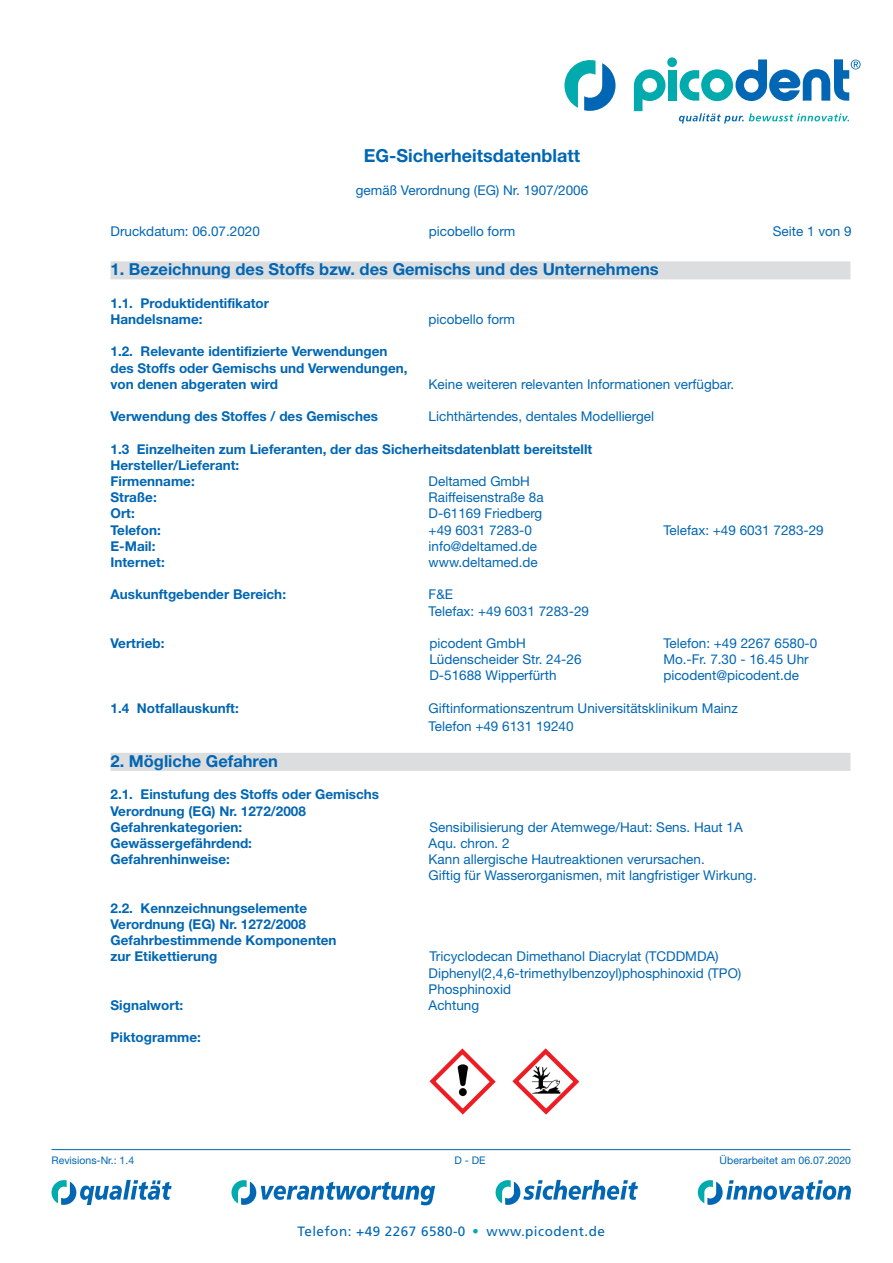
<style>
.page{position:relative;width:893px;height:1263px;background:#fff}
.page>*{position:absolute;margin:0;border:0;box-sizing:border-box;transform-origin:0 0}
.t1{font:39px "Frutiger LT Std";color:#00aaad}
.t2{font:700 18px "Helvetica Neue LT Std";color:#0166b3}
.t3{font:700 16.5px "Helvetica Neue LT Std";color:#0166b3}
.t4{font:13.5px/16.2px "Helvetica Neue LT Std";color:#0166b3}
.t5{font:700 13.5px/16.2px "Helvetica Neue LT Std";color:#0166b3}
.t6{font:13.5px "Frutiger LT Std";letter-spacing:.035em;color:#0166b3}
.t7{font:10.5px "Helvetica Neue LT Std";color:#0166b3}
</style>
<div class="page">
<svg style="left:52px;top:1180px;width:120px;height:25px"></svg>
<svg style="left:496px;top:1180px;width:142px;height:25px"></svg>
<svg style="left:698px;top:1180px;width:153px;height:25px"></svg>
<svg style="left:231px;top:1180px;width:204px;height:25px"></svg>
<svg style="left:634px;top:69px;width:32px;height:42px"></svg>
<div style="left:668px;top:70px;width:9px;height:31px;background:#00aaad"></div>
<div style="left:667px;top:57px;width:10px;height:10px;background:#00aaad;border-radius:50%"></div>
<svg style="left:564px;top:60px;width:51px;height:51px"></svg>
<svg style="left:679px;top:113px;width:170px;height:11px"></svg>
<svg style="left:680px;top:59px;width:181px;height:42px"></svg>
<hr style="left:52px;top:1149px;width:798px;height:1px;background:#0166b3">
<div style="left:111px;top:261px;width:739px;height:18px;background:#dcdddf"></div>
<div style="left:111px;top:753px;width:739px;height:18px;background:#dcdddf"></div>
<svg style="left:429px;top:1048px;width:67px;height:67px"></svg>
<img style="left:456px;top:1063px;width:14px;height:34px">
<svg style="left:512px;top:1048px;width:68px;height:67px"></svg>
<img style="left:531px;top:1063px;width:29px;height:31px">
<h2 class="t2" style="left:364px;top:144px;width:218px">EG-Sicherheitsdatenblatt</h2>
<p class="t4" style="left:356px;top:182px;width:234px">gemäß Verordnung (EG) Nr. 1907/2006</p>
<p class="t4" style="left:111px;top:223px;width:151px">Druckdatum: 06.07.2020</p>
<p class="t4" style="left:429px;top:223px;width:88px">picobello form</p>
<p class="t4" style="left:773px;top:223px;width:80px">Seite 1 von 9</p>
<p class="t3" style="left:111px;top:259px;width:550px">1. Bezeichnung des Stoffs bzw. des Gemischs und des Unternehmens</p>
<p class="t5" style="left:111px;top:295px;width:160px">1.1. Produktidentifikator<br>Handelsname:</p>
<p class="t4" style="left:429px;top:311px;width:88px">picobello form</p>
<p class="t5" style="left:111px;top:343px;width:299px">1.2. Relevante identifizierte Verwendungen des Stoffs oder Gemischs und Verwendungen, von denen abgeraten wird</p>
<p class="t4" style="left:429px;top:376px;width:307px">Keine weiteren relevanten Informationen verfügbar.</p>
<p class="t5" style="left:111px;top:408px;width:269px">Verwendung des Stoffes / des Gemisches</p>
<p class="t4" style="left:429px;top:408px;width:227px">Lichthärtendes, dentales Modelliergel</p>
<p class="t5" style="left:111px;top:440px;width:483px">1.3 Einzelheiten zum Lieferanten, der das Sicherheitsdatenblatt bereitstellt<br>Hersteller/Lieferant:<br>Firmenname:</p>
<p class="t4" style="left:429px;top:473px;width:103px">Deltamed GmbH</p>
<p class="t5" style="left:111px;top:489px;width:48px">Straße:</p>
<p class="t4" style="left:429px;top:489px;width:117px">Raiffeisenstraße 8a</p>
<p class="t5" style="left:111px;top:505px;width:26px">Ort:</p>
<p class="t4" style="left:429px;top:505px;width:115px">D-61169 Friedberg</p>
<p class="t5" style="left:111px;top:521px;width:52px">Telefon:</p>
<p class="t4" style="left:429px;top:522px;width:105px">+49 6031 7283-0</p>
<p class="t4" style="left:663px;top:522px;width:162px">Telefax: +49 6031 7283-29</p>
<p class="t5" style="left:111px;top:538px;width:46px">E-Mail:</p>
<p class="t4" style="left:429px;top:538px;width:110px">info@deltamed.de</p>
<p class="t5" style="left:111px;top:554px;width:56px">Internet:</p>
<p class="t4" style="left:429px;top:554px;width:111px">www.deltamed.de</p>
<p class="t5" style="left:111px;top:586px;width:177px">Auskunftgebender Bereich:</p>
<p class="t4" style="left:429px;top:586px;width:162px">F&amp;E<br>Telefax: +49 6031 7283-29</p>
<p class="t5" style="left:111px;top:635px;width:55px">Vertrieb:</p>
<p class="t4" style="left:429px;top:635px;width:98px">picodent GmbH</p>
<p class="t4" style="left:663px;top:635px;width:155px">Telefon: +49 2267 6580-0</p>
<p class="t4" style="left:429px;top:651px;width:154px">Lüdenscheider Str. 24-26</p>
<p class="t4" style="left:663px;top:651px;width:147px">Mo.-Fr. 7.30 - 16.45 Uhr</p>
<p class="t4" style="left:429px;top:667px;width:129px">D-51688 Wipperfürth</p>
<p class="t4" style="left:663px;top:667px;width:137px">picodent@picodent.de</p>
<p class="t5" style="left:111px;top:700px;width:130px">1.4 Notfallauskunft:</p>
<p class="t4" style="left:429px;top:699px;width:311px;line-height:18px">Giftinformationszentrum Universitätsklinikum Mainz<br>Telefon +49 6131 19240</p>
<p class="t3" style="left:111px;top:751px;width:169px">2. Mögliche Gefahren</p>
<p class="t5" style="left:111px;top:786px;width:270px">2.1. Einstufung des Stoffs oder Gemischs<br>Verordnung (EG) Nr. 1272/2008<br>Gefahrenkategorien:</p>
<p class="t4" style="left:429px;top:819px;width:315px">Sensibilisierung der Atemwege/Haut: Sens. Haut 1A</p>
<p class="t5" style="left:111px;top:835px;width:143px">Gewässergefährdend:</p>
<p class="t4" style="left:429px;top:835px;width:83px">Aqu. chron. 2</p>
<p class="t5" style="left:111px;top:851px;width:121px">Gefahrenhinweise:</p>
<p class="t4" style="left:429px;top:851px;width:330px">Kann allergische Hautreaktionen verursachen.<br>Giftig für Wasserorganismen, mit langfristiger Wirkung.</p>
<p class="t5" style="left:111px;top:899px;width:227px">2.2. Kennzeichnungselemente<br>Verordnung (EG) Nr. 1272/2008<br>Gefahrbestimmende Komponenten zur Etikettierung</p>
<p class="t4" style="left:429px;top:948px;width:314px">Tricyclodecan Dimethanol Diacrylat (TCDDMDA)<br>Diphenyl(2,4,6-trimethylbenzoyl)phosphinoxid (TPO)<br>Phosphinoxid</p>
<p class="t5" style="left:111px;top:997px;width:74px">Signalwort:</p>
<p class="t4" style="left:429px;top:997px;width:52px">Achtung</p>
<p class="t5" style="left:111px;top:1029px;width:92px">Piktogramme:</p>
<p class="t7" style="left:52px;top:1154px;width:84px">Revisions-Nr.: 1.4</p>
<p class="t7" style="left:454px;top:1154px;width:33px">D - DE</p>
<p class="t7" style="left:720px;top:1154px;width:133px">Überarbeitet am 06.07.2020</p>
<p class="t6" style="left:297px;top:1223px;width:170px">Telefon: +49 2267 6580-0</p>
<h1 class="t1" style="left:470px;top:1206px;width:12px">·</h1>
<p class="t6" style="left:487px;top:1223px;width:120px">www.picodent.de</p>
</div>
